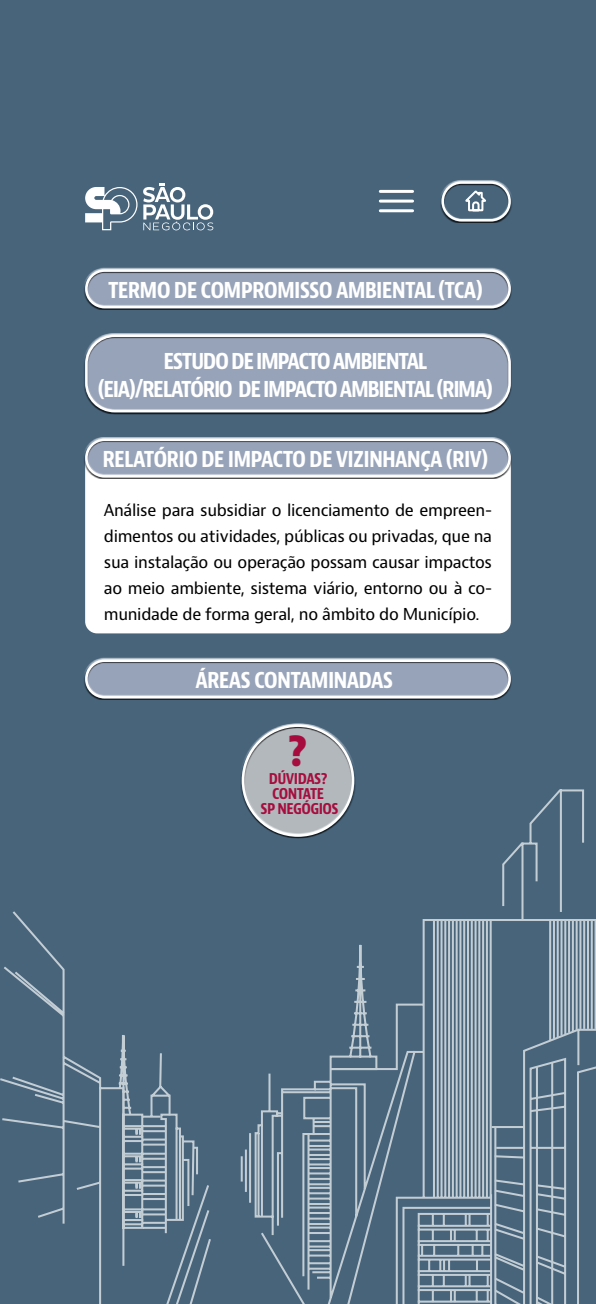
<style>
.page{position:relative;width:596px;height:1304px;background:#fff}
.page>*{position:absolute;margin:0;border:0;box-sizing:border-box;transform-origin:0 0}
.t1{font:700 condensed 44.4px "Bernina Sans";color:#a60d3e}
.t2{font:700 condensed 23.3px "Bernina Sans";letter-spacing:-.04em;color:#fff}
.t3{font:700 condensed 23.3px/28px "Bernina Sans";letter-spacing:-.06em;color:#fff;text-align:center}
.t4{font:16px/26px "Bernino Sans";letter-spacing:-.02em;color:#000;text-align:justify}
.t5{font:700 condensed 15.9px/15.2px "Bernina Sans";letter-spacing:-.035em;color:#a60d3e;text-align:center}
</style>
<div class="page">
<div style="left:0;top:0;width:595px;height:1304px;background:#47647b"></div>
<div style="left:85px;top:452px;width:425px;height:181px;background:#fff;border-radius:12px"></div>
<svg style="left:0;top:787px;width:595px;height:517px"></svg>
<svg style="left:143px;top:183px;width:70px;height:47px"></svg>
<svg style="left:85px;top:187px;width:52px;height:43px"></svg>
<div style="left:240px;top:723px;width:115px;height:113px;background:#fff;opacity:.75"></div>
<div style="left:240px;top:726px;width:115px;height:113px;background:#000;opacity:.75"></div>
<div style="left:241px;top:724px;width:113px;height:113px;border:3px solid #fff;border-radius:50%"></div>
<div style="left:84px;top:658px;width:428px;height:39px;background:#fff;opacity:.75"></div>
<div style="left:84px;top:661px;width:428px;height:39px;background:#000;opacity:.75"></div>
<div style="left:85px;top:659px;width:425px;height:39px;border:2px solid #fff;border-radius:18px"></div>
<div style="left:84px;top:268px;width:428px;height:39px;background:#fff;opacity:.75"></div>
<div style="left:84px;top:271px;width:428px;height:39px;background:#000;opacity:.75"></div>
<div style="left:85px;top:269px;width:425px;height:39px;border:2px solid #fff;border-radius:18px"></div>
<div style="left:84px;top:437px;width:428px;height:39px;background:#fff;opacity:.75"></div>
<div style="left:84px;top:440px;width:428px;height:39px;background:#000;opacity:.75"></div>
<div style="left:85px;top:439px;width:425px;height:39px;border:2px solid #fff;border-radius:18px"></div>
<div style="left:84px;top:333px;width:428px;height:78px;background:#fff;opacity:.75"></div>
<div style="left:84px;top:336px;width:428px;height:78px;background:#97a3b8"></div>
<div style="left:85px;top:335px;width:425px;height:77px;border:2px solid #fff;border-radius:28px"></div>
<div style="left:439px;top:180px;width:73px;height:40px;background:#fff;opacity:.75"></div>
<div style="left:439px;top:183px;width:73px;height:40px;background:#000;opacity:.75"></div>
<div style="left:441px;top:181px;width:69px;height:40px;border:2px solid #fff;border-radius:19px"></div>
<svg style="left:463px;top:189px;width:24px;height:23px"></svg>
<hr style="left:380px;top:190px;width:32px;height:3px;background:#fff">
<hr style="left:380px;top:200px;width:32px;height:3px;background:#fff">
<hr style="left:380px;top:209px;width:32px;height:3px;background:#fff">
<h2 class="t2" style="left:108px;top:275px;width:376px">TERMO DE COMPROMISSO AMBIENTAL (TCA)</h2>
<h2 class="t3" style="left:98px;top:347px;width:396px">ESTUDO DE IMPACTO AMBIENTAL (EIA)/RELATÓRIO DE IMPACTO AMBIENTAL (RIMA)</h2>
<h2 class="t2" style="left:102px;top:445px;width:387px">RELATÓRIO DE IMPACTO DE VIZINHANÇA (RIV)</h2>
<p class="t4" style="left:104px;top:498px;width:389px">Análise para subsidiar o licenciamento de empreen&shy;dimentos ou atividades, públicas ou privadas, que na sua instalação ou operação possam causar impactos ao meio ambiente, sistema viário, entorno ou à co&shy;munidade de forma geral, no âmbito do Município.</p>
<h2 class="t2" style="left:195px;top:666px;width:199px">ÁREAS CONTAMINADAS</h2>
<h1 class="t1" style="left:287px;top:723px;width:21px">?</h1>
<p class="t5" style="left:260px;top:771px;width:79px">DÚVIDAS?<br>CONTATE<br>SP NEGÓGIOS</p>
</div>
